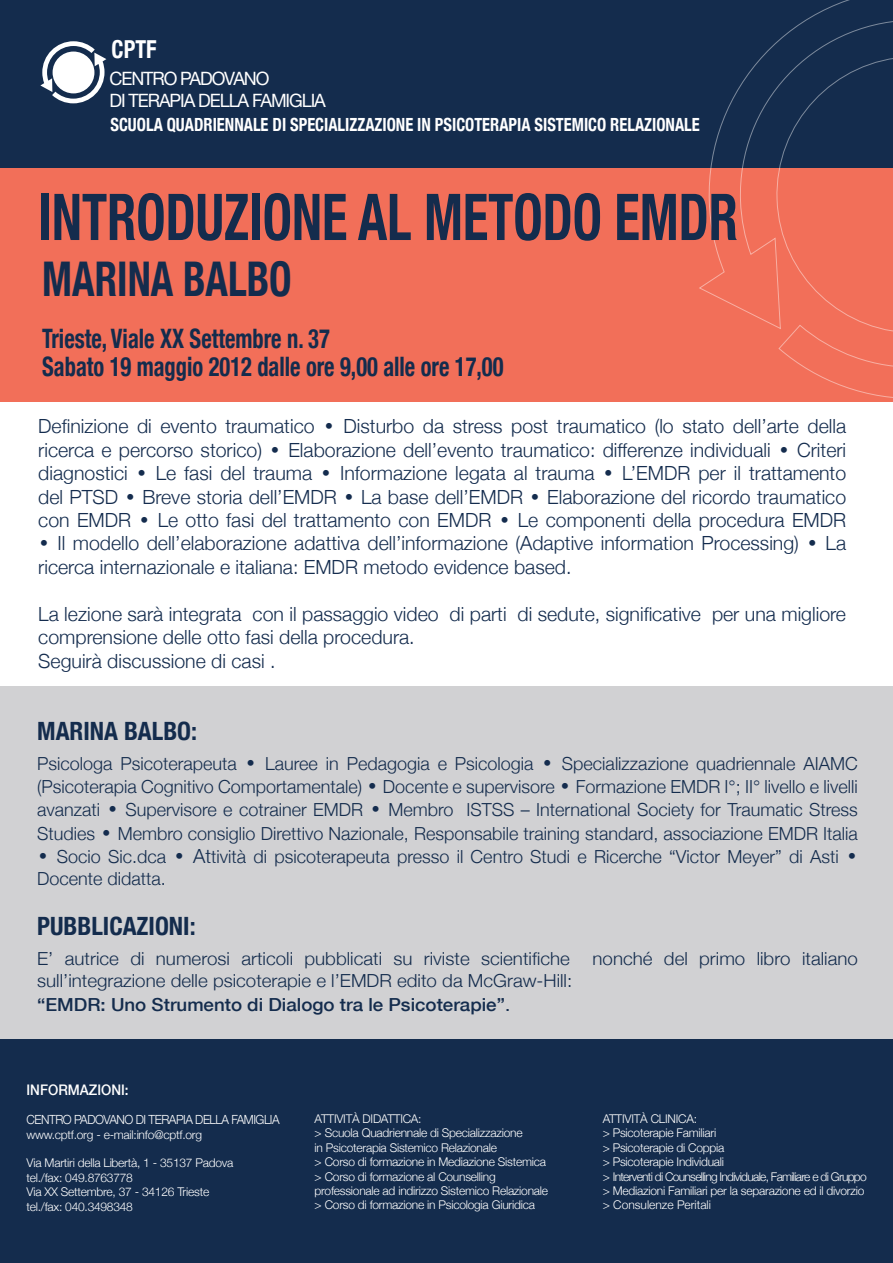
<style>
.page{position:relative;width:893px;height:1263px;background:#fff}
.page>*{position:absolute;margin:0;border:0;box-sizing:border-box;transform-origin:0 0}
.t1{font:700 condensed 64.5px "Helvetica Neue";color:#142c4d;scale:.81 1}
.t2{font:700 condensed 47.85px "Helvetica Neue";color:#142c4d;scale:.85 1}
.t3{font:700 condensed 26.85px/28.5px "Helvetica Neue";color:#142c4d;scale:.84 1}
.t4{font:700 condensed 25.2px "Helvetica Neue";color:#142c4d}
.t5{font:700 condensed 24.75px "Helvetica Neue";color:#fff;scale:.91 1}
.t6{font:300 19.5px/23.4px "Helvetica Neue";color:#142c4e}
.t7{font:18.3px/21.6px "Helvetica Neue";letter-spacing:-.06em;color:#fff}
.t8{font:700 condensed 18.15px "Helvetica Neue";color:#fff;scale:.91 1}
.t9{font:300 18px/23.4px "Helvetica Neue";color:#142c4d;text-align:justify}
.t10{font:300 18px/24px "Helvetica Neue";color:#142c4d;scale:1.04 1}
.t11{font:500 14.55px "Helvetica Neue";color:#fff;scale:.93 1}
.t12{font:300 12.6px "Helvetica Neue";letter-spacing:-.04em;color:#fff;scale:.95 1}
.t13{font:300 12px/14.4px "Helvetica Neue";letter-spacing:-.02em;color:#fff}
.s1{font-family:"Century Gothic";font-weight:400;font-style:italic}
.s2{font-family:"Century Gothic";font-weight:400;font-style:italic;font-size:19.5px;color:#142c4e}
.s3{font-size:19.5px;color:#142c4e}
.s4{font-weight:500}
.s5{font-weight:400}
</style>
<div class="page">
<div style="left:0;top:0;width:893px;height:204px;background:#142c4d"></div>
<div style="left:0;top:686px;width:893px;height:413px;background:#d1d1d3"></div>
<div style="left:0;top:169px;width:893px;height:233px;background:#f26f59"></div>
<div style="left:0;top:1039px;width:893px;height:224px;background:#142c4d"></div>
<svg style="left:698px;top:0;width:195px;height:326px"></svg>
<svg style="left:774px;top:54px;width:119px;height:344px"></svg>
<svg style="left:40px;top:41px;width:66px;height:62px"></svg>
<p class="t5" style="left:112px;top:28px;width:51px">CPTF</p>
<p class="t7" style="left:109px;top:67px;width:218px">CENTRO PADOVANO<br>DI TERAPIA DELLA FAMIGLIA</p>
<p class="t8" style="left:111px;top:110px;width:649px">SCUOLA QUADRIENNALE DI SPECIALIZZAZIONE IN PSICOTERAPIA SISTEMICO RELAZIONALE</p>
<h1 class="t1" style="left:38px;top:163px;width:865px">INTRODUZIONE AL METODO EMDR</h1>
<h2 class="t2" style="left:42px;top:239px;width:295px">MARINA BALBO</h2>
<h3 class="t3" style="left:42px;top:322px;width:550px">Trieste, Viale XX Settembre n. 37<br>Sabato 19 maggio 2012 dalle ore 9,00 alle ore 17,00</h3>
<p class="t6" style="left:38px;top:414px;width:809px;text-align:justify">Definizione di evento traumatico <span class="s1">•</span> Disturbo da stress post traumatico (lo stato dell’arte della ricerca e percorso storico) <span class="s1">•</span> Elaborazione dell’evento traumatico: differenze individuali <span class="s1">•</span> Criteri diagnostici <span class="s1">•</span> Le fasi del trauma <span class="s1">•</span> Informazione legata al trauma <span class="s1">•</span> L’EMDR per il trattamento del PTSD <span class="s1">•</span> Breve storia dell’EMDR <span class="s1">•</span> La base dell’EMDR <span class="s1">•</span> Elaborazione del ricordo traumatico con EMDR <span class="s1">•</span> Le otto fasi del trattamento con EMDR <span class="s1">•</span> Le componenti della procedura EMDR</p>
<p class="t6" style="left:38px;top:531px;width:809px"><span class="s1">•</span> Il modello dell’elaborazione adattiva dell’informazione (Adaptive information Processing) <span class="s1">•</span> La ricerca internazionale e italiana: EMDR metodo evidence based.</p>
<p class="t6" style="left:38px;top:601px;width:809px">La lezione sarà integrata con il passaggio video di parti di sedute, significative per una migliore comprensione delle otto fasi della procedura.<br>Seguirà discussione di casi .</p>
<p class="t4" style="left:37px;top:710px;width:161px">MARINA BALBO:</p>
<p class="t9" style="left:37px;top:750px;width:822px">Psicologa Psicoterapeuta <span class="s2">•</span> Lauree in Pedagogia e Psicologia <span class="s2">•</span> Specializzazione quadriennale AIAMC (Psicoterapia Cognitivo Comportamentale) <span class="s2">•</span> Docente e supervisore <span class="s2">•</span> Formazione EMDR I°; II° livello e livelli avanzati <span class="s2">•</span> Supervisore e cotrainer EMDR <span class="s2">•</span> Membro ISTSS – International Society for Traumatic Stress Studies <span class="s2">•</span> Membro consiglio Direttivo Nazionale, Responsabile training standard, associazione EMDR Italia</p>
<p class="t9" style="left:37px;top:845px;width:822px;line-height:21.6px"><span class="s2">•</span> Socio Sic.dca <span class="s2">•</span> <span class="s3">At</span>tività di psicoterapeuta presso il Centro Studi e Ricerche “Victor Meyer” di Asti <span class="s2">•<br></span>Docente didatta.</p>
<p class="t4" style="left:37px;top:905px;width:160px">PUBBLICAZIONI:</p>
<p class="t10" style="left:37px;top:946px;width:514px">E’ autrice di numerosi articoli pubblicati su riviste scientifiche</p>
<p class="t10" style="left:593px;top:946px;width:257px">nonché del primo libro italiano</p>
<p class="t10" style="left:37px;top:967px;width:516px">sull’integrazione delle psicoterapie e l’EMDR edito da McGraw-Hill: <span class="s4">“EMDR: Uno Strumento di Dialogo tra le Psicoterapie”</span><span class="s5">.</span></p>
<p class="t11" style="left:27px;top:1078px;width:111px">INFORMAZIONI:</p>
<p class="t12" style="left:27px;top:1109px;width:268px">CENTRO PADOVANO DI TERAPIA DELLA FAMIGLIA</p>
<p class="t13" style="left:27px;top:1126px;width:177px">www.cptf.org - e-mail:info@cptf.org</p>
<p class="t13" style="left:27px;top:1155px;width:208px">Via Martiri della Libertà, 1 - 35137 Padova tel./fax: 049.8763778<br>Via XX Settembre, 37 - 34126 Trieste tel./fax: 040.3498348</p>
<p class="t13" style="left:315px;top:1111px;width:235px">ATTIVITÀ DIDATTICA:<br>&gt; Scuola Quadriennale di Specializzazione<br>in Psicoterapia Sistemico Relazionale<br>&gt; Corso di formazione in Mediazione Sistemica &gt; Corso di formazione al Counselling professionale ad indirizzo Sistemico Relazionale &gt; Corso di formazione in Psicologia Giuridica</p>
<p class="t13" style="left:603px;top:1111px;width:266px">ATTIVITÀ CLINICA:<br>&gt; Psicoterapie Familiari<br>&gt; Psicoterapie di Coppia<br>&gt; Psicoterapie Individuali<br>&gt; Interventi di Counselling Individuale, Familiare e di Gruppo &gt; Mediazioni Familiari per la separazione ed il divorzio &gt; Consulenze Peritali</p>
</div>
